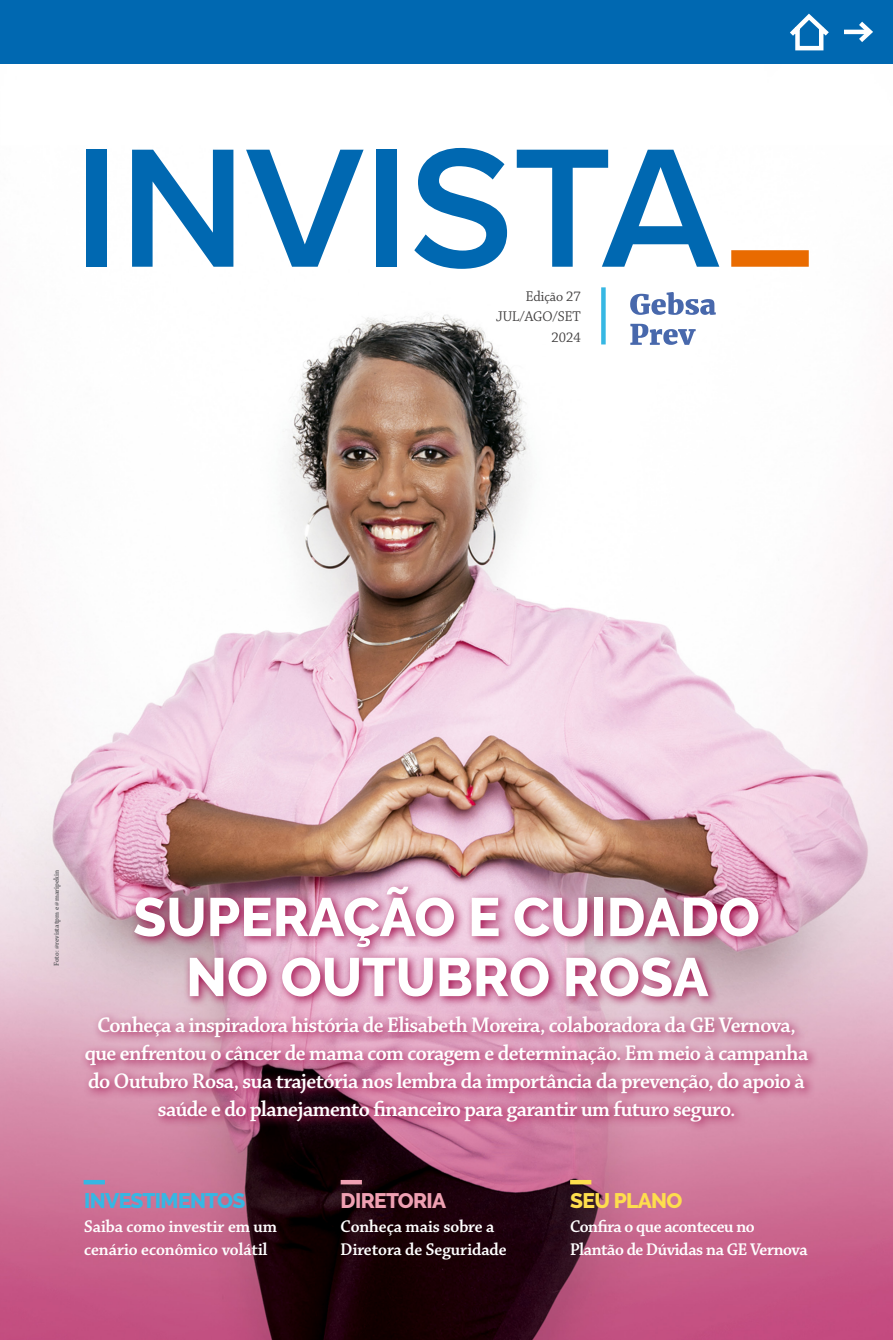
<style>
.page{position:relative;width:893px;height:1340px;background:#fff}
.page>*{position:absolute;margin:0;border:0;box-sizing:border-box;transform-origin:0 0}
.t1{font:600 175.35px "Proxima Nova";color:#0068b1}
.t2{font:800 54px/60px "Raleway";color:#fff;text-align:center}
.t3{font:22.5px/27.8px "Chaparral Pro Semibold Subh";letter-spacing:-.02em;color:#fff;text-align:center}
.t4{font:800 21px "Raleway";letter-spacing:-.03em;color:#36b7e3}
.t5{font:800 21px "Raleway";letter-spacing:-.03em;color:#efa0b2}
.t6{font:800 21px "Raleway";letter-spacing:-.03em;color:#fede4d}
.t7{font:18px/23.2px "Chaparral Pro Semibold Subh";color:#fff}
.t8{font:18px/23.2px "Chaparral Pro Semibold Subh";letter-spacing:-.02em;color:#fff}
.t9{font:15px/20.2px "Chaparral Pro Subh";color:#434141;text-align:right}
.t10{font:7.5px "Chaparral Pro Semibold Subh";color:#5c5b5f}
</style>
<div class="page">
<img style="left:0;top:313px;width:893px;height:1026px">
<div style="left:601px;top:287px;width:5px;height:57px;background:#36b7e3"></div>
<div style="left:731px;top:250px;width:78px;height:17px;background:#e96b00"></div>
<svg style="left:630px;top:324px;width:66px;height:21px"></svg>
<svg style="left:630px;top:292px;width:86px;height:23px"></svg>
<svg style="left:80px;top:880px;width:739px;height:252px;background:#c784a2"></svg>
<div style="left:84px;top:1179px;width:21px;height:5px;background:#36b7e3"></div>
<div style="left:341px;top:1179px;width:21px;height:5px;background:#efa0b2"></div>
<div style="left:570px;top:1179px;width:21px;height:5px;background:#fede4d"></div>
<div style="left:0;top:0;width:893px;height:64px;background:#0068b1"></div>
<hr style="left:844px;top:30px;width:26px;height:4px;background:#fff">
<svg style="left:854px;top:21px;width:19px;height:21px"></svg>
<svg style="left:790px;top:13px;width:39px;height:38px"></svg>
<h1 class="t1" style="left:74px;top:77px;width:647px">INVISTA</h1>
<p class="t9" style="left:496px;top:287px;width:86px">Edição 27<br>JUL/AGO/SET<br>2024</p>
<p class="t10" style="left:52px;top:966px;width:97px;rotate:-90deg">Foto: @revistatpm e @maripekin</p>
<h2 class="t2" style="left:133px;top:887px;width:628px">SUPERAÇÃO E CUIDADO<br>NO OUTUBRO ROSA</h2>
<p class="t3" style="left:85px;top:1012px;width:725px">Conheça a inspiradora história de Elisabeth Moreira, colaboradora da GE Vernova, que enfrentou o câncer de mama com coragem e determinação. Em meio à campanha do Outubro Rosa, sua trajetória nos lembra da importância da prevenção, do apoio à saúde e do planejamento financeiro para garantir um futuro seguro.</p>
<p class="t4" style="left:84px;top:1189px;width:163px">INVESTIMENTOS</p>
<p class="t7" style="left:84px;top:1215px;width:194px">Saiba como investir em um cenário econômico volátil</p>
<p class="t5" style="left:341px;top:1189px;width:107px">DIRETORIA</p>
<p class="t7" style="left:341px;top:1215px;width:167px">Conheça mais sobre a<br>Diretora de Seguridade</p>
<p class="t6" style="left:570px;top:1189px;width:114px">SEU PLANO</p>
<p class="t8" style="left:570px;top:1215px;width:239px">Confira o que aconteceu no<br>Plantão de Dúvidas na GE Vernova</p>
</div>
